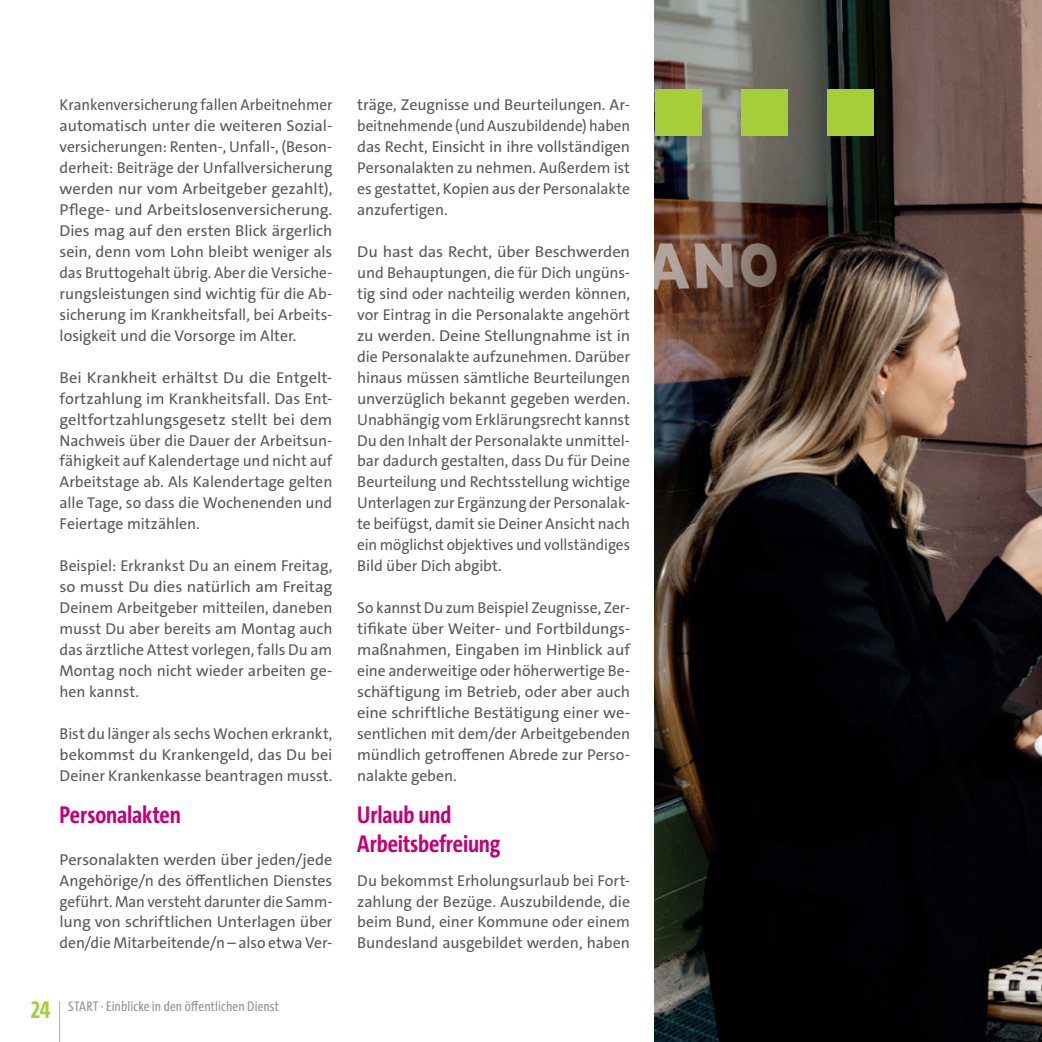
<style>
.page{position:relative;width:1042px;height:1042px;background:#fff}
.page>*{position:absolute;margin:0;border:0;box-sizing:border-box;transform-origin:0 0}
._05_Überschrift_14{font:700 24.5px/29.4px "The Sans Cd LF7";letter-spacing:-.005em;color:#c30175}
._08_Fliesstext{font:700 24.5px "The Sans Cd LF7";letter-spacing:-.005em;color:#c30175}
.t1{font:700 24.5px "The Sans Cd LF7";color:#a6ce39}
._08_Fliesstext-2{font:15.75px/21px "The Sans C4 s";letter-spacing:-.005em;color:#57585a;text-align:justify}
._08_Fliesstext-3{font:15.75px/21px "The Sans C4 s";letter-spacing:-.005em;color:#57585a;text-align:justify;scale:1.05 1}
._08_Fliesstext-4{font:15.75px/21px "The Sans C4 s";letter-spacing:-.005em;color:#57585a;text-align:justify;scale:.96 1}
.t2{font:14px "The Sans Cd LF5 Plain";letter-spacing:.005em;color:#939598}
</style>
<div class="page">
<hr style="left:59px;top:1001px;width:1px;height:41px;background:#a6ce39">
<img style="left:655px;top:0;width:387px;height:1042px">
<div style="left:655px;top:89px;width:46px;height:46px;background:#a6ce39"></div>
<div style="left:741px;top:89px;width:46px;height:46px;background:#a6ce39"></div>
<div style="left:827px;top:89px;width:47px;height:46px;background:#a6ce39"></div>
<p class="_08_Fliesstext-4" style="left:60px;top:95px;width:286px">Krankenversicherung fallen Arbeitnehmer automatisch unter die weiteren Sozial&shy;versicherungen: Renten-, Unfall-, (Beson&shy;derheit: Beiträge der Unfallversicherung werden nur vom Arbeitgeber gezahlt), Pflege- und Arbeitslosenversicherung.<br>Dies mag auf den ersten Blick ärgerlich sein, denn vom Lohn bleibt weniger als das Bruttogehalt übrig. Aber die Versiche&shy;rungsleistungen sind wichtig für die Ab&shy;sicherung im Krankheitsfall, bei Arbeits&shy;losigkeit und die Vorsorge im Alter.</p>
<p class="_08_Fliesstext-3" style="left:60px;top:367px;width:261px">Bei Krankheit erhältst Du die Entgelt&shy;fortzahlung im Krankheitsfall. Das Ent&shy;geltfortzahlungsgesetz stellt bei dem Nachweis über die Dauer der Arbeitsun&shy;fähigkeit auf Kalendertage und nicht auf Arbeitstage ab. Als Kalendertage gelten alle Tage, so dass die Wochenenden und Feiertage mitzählen.</p>
<p class="_08_Fliesstext-2" style="left:60px;top:555px;width:274px">Beispiel: Erkrankst Du an einem Freitag, so musst Du dies natürlich am Freitag Deinem Arbeitgeber mitteilen, daneben musst Du aber bereits am Montag auch das ärztliche Attest vorlegen, falls Du am Montag noch nicht wieder arbeiten ge&shy;hen kannst.</p>
<p class="_08_Fliesstext-2" style="left:60px;top:723px;width:274px">Bist du länger als sechs Wochen erkrankt, bekommst du Krankengeld, das Du bei Deiner Krankenkasse beantragen musst.</p>
<p class="_08_Fliesstext" style="left:60px;top:799px;width:123px">Personalakten</p>
<p class="_08_Fliesstext-2" style="left:60px;top:849px;width:274px">Personalakten werden über jeden/jede Angehörige/n des öffentlichen Dienstes geführt. Man versteht darunter die Samm&shy;lung von schriftlichen Unterlagen über den/die Mitarbeitende/n – also etwa Ver-</p>
<h1 class="t1" style="left:31px;top:994px;width:22px">24</h1>
<p class="t2" style="left:68px;top:997px;width:212px">START · Einblicke in den öffentlichen Dienst</p>
<p class="_08_Fliesstext-2" style="left:357px;top:95px;width:274px">träge, Zeugnisse und Beurteilungen. Ar&shy;beitnehmende (und Auszubildende) haben das Recht, Einsicht in ihre vollständigen Personalakten zu nehmen. Außerdem ist es gestattet, Kopien aus der Personalakte anzufertigen.</p>
<p class="_08_Fliesstext-3" style="left:357px;top:241px;width:261px">Du hast das Recht, über Beschwerden und Behauptungen, die für Dich ungüns&shy;tig sind oder nachteilig werden können, vor Eintrag in die Personalakte angehört zu werden. Deine Stellungnahme ist in die Personalakte aufzunehmen. Darüber hinaus müssen sämtliche Beurteilungen unverzüglich bekannt gegeben werden.<br>Unabhängig vom Erklärungsrecht kannst Du den Inhalt der Personalakte unmittel&shy;bar dadurch gestalten, dass Du für Deine Beurteilung und Rechtsstellung wichtige Unterlagen zur Ergänzung der Personalak&shy;te beifügst, damit sie Deiner Ansicht nach ein möglichst objektives und vollständiges Bild über Dich abgibt.</p>
<p class="_08_Fliesstext-2" style="left:357px;top:597px;width:274px">So kannst Du zum Beispiel Zeugnisse, Zer&shy;tifikate über Weiter- und Fortbildungs&shy;maßnahmen, Eingaben im Hinblick auf eine anderweitige oder höherwertige Be&shy;schäftigung im Betrieb, oder aber auch eine schriftliche Bestätigung einer we&shy;sentlichen mit dem/der Arbeitgebenden mündlich getroffenen Abrede zur Perso&shy;nalakte geben.</p>
<p class="_05_Überschrift_14" style="left:357px;top:799px;width:145px">Urlaub und<br>Arbeitsbefreiung</p>
<p class="_08_Fliesstext-2" style="left:357px;top:870px;width:274px">Du bekommst Erholungsurlaub bei Fort&shy;zahlung der Bezüge. Auszubildende, die beim Bund, einer Kommune oder einem Bundesland ausgebildet werden, haben</p>
</div>
